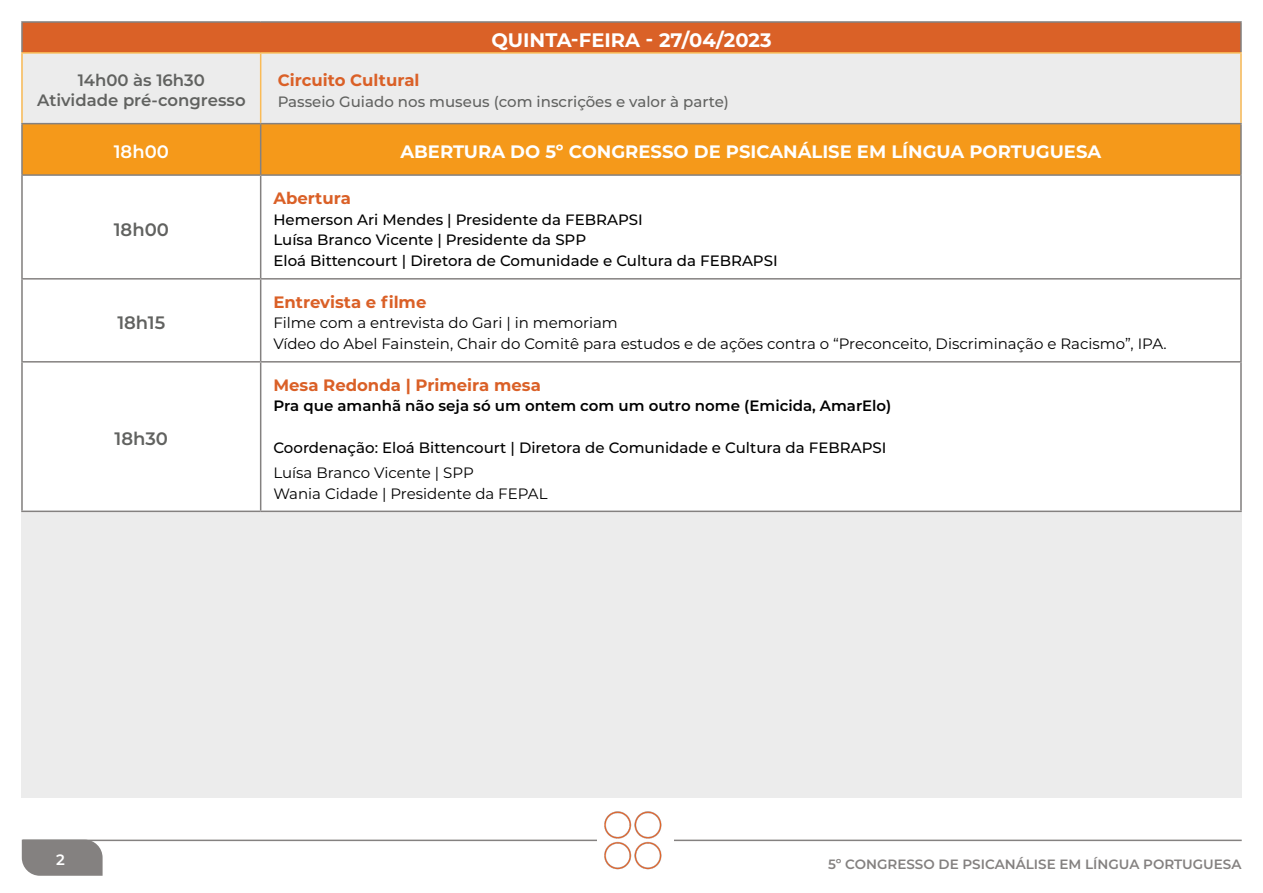
<style>
.page{position:relative;width:1263px;height:893px;background:#fff}
.page>*{position:absolute;margin:0;border:0;box-sizing:border-box;transform-origin:0 0}
.t1{font:700 19.5px "Montserrat";color:#fff}
.t2{font:700 18px "Montserrat";color:#fff}
.t3{font:600 18px "Montserrat";color:#616260}
.t4{font:600 18px "Montserrat";color:#fff}
.t5{font:700 16.5px "Montserrat";color:#da6027}
.t6{font:600 16.5px/19.8px "Montserrat";color:#616260;text-align:center}
.t7{font:500 15px/20.7px "Montserrat";color:#000}
.t8{font:15px/20.7px "Montserrat";color:#000}
.t9{font:600 15px "Montserrat";color:#000}
.t10{font:500 15px "Montserrat";color:#616260}
.t11{font:600 15px "Montserrat";color:#fff}
.t12{font:600 13.5px "Montserrat";color:#848180}
</style>
<div class="page">
<hr style="left:23px;top:840px;width:1219px;height:1px;background:#848180">
<div style="left:597px;top:798px;width:76px;height:79px;background:#fff"></div>
<svg style="left:22px;top:840px;width:81px;height:36px;background:#8a8786"></svg>
<img style="left:604px;top:811px;width:58px;height:59px">
<div style="left:21px;top:21px;width:1221px;height:776px;background:#ececec"></div>
<div style="left:22px;top:22px;width:1219px;height:31px;background:#da6127"></div>
<svg style="left:23px;top:54px;width:1217px;height:69px"></svg>
<div style="left:23px;top:124px;width:1217px;height:50px;background:#f5991a"></div>
<div style="left:23px;top:176px;width:1217px;height:335px;background:#fff"></div>
<hr style="left:21px;top:21px;width:240px;height:2px;background:#848180">
<hr style="left:21px;top:23px;width:2px;height:29px;background:#848180">
<hr style="left:261px;top:21px;width:981px;height:2px;background:#848180">
<hr style="left:1240px;top:23px;width:2px;height:29px;background:#848180">
<hr style="left:21px;top:176px;width:2px;height:102px;background:#848180">
<hr style="left:260px;top:176px;width:1px;height:102px;background:#848180">
<hr style="left:1240px;top:176px;width:2px;height:102px;background:#848180">
<hr style="left:21px;top:123px;width:240px;height:1px;background:#848180">
<hr style="left:21px;top:124px;width:2px;height:50px;background:#848180">
<hr style="left:261px;top:123px;width:981px;height:1px;background:#848180">
<hr style="left:260px;top:124px;width:1px;height:50px;background:#848180">
<hr style="left:1240px;top:124px;width:2px;height:50px;background:#848180">
<hr style="left:21px;top:174px;width:240px;height:2px;background:#848180">
<hr style="left:261px;top:174px;width:981px;height:2px;background:#848180">
<hr style="left:21px;top:278px;width:240px;height:2px;background:#848180">
<hr style="left:21px;top:280px;width:2px;height:81px;background:#848180">
<hr style="left:261px;top:278px;width:981px;height:2px;background:#848180">
<hr style="left:260px;top:280px;width:1px;height:81px;background:#848180">
<hr style="left:1240px;top:280px;width:2px;height:81px;background:#848180">
<hr style="left:21px;top:361px;width:240px;height:2px;background:#848180">
<hr style="left:21px;top:363px;width:2px;height:148px;background:#848180">
<hr style="left:261px;top:361px;width:981px;height:2px;background:#848180">
<hr style="left:260px;top:363px;width:1px;height:148px;background:#848180">
<hr style="left:1240px;top:363px;width:2px;height:148px;background:#848180">
<hr style="left:21px;top:511px;width:240px;height:1px;background:#848180">
<hr style="left:261px;top:511px;width:981px;height:1px;background:#848180">
<hr style="left:21px;top:52px;width:240px;height:2px;background:#fabb56">
<hr style="left:21px;top:54px;width:2px;height:69px;background:#fabb56">
<hr style="left:261px;top:52px;width:981px;height:2px;background:#fabb56">
<hr style="left:260px;top:54px;width:1px;height:69px;background:#fabb56">
<hr style="left:1240px;top:54px;width:2px;height:69px;background:#fabb56">
<h1 class="t1" style="left:491px;top:26px;width:282px">QUINTA-FEIRA - 27/04/2023</h1>
<p class="t6" style="left:37px;top:70px;width:210px">14h00 às 16h30<br>Atividade pré-congresso</p>
<p class="t5" style="left:278px;top:68px;width:143px">Circuito Cultural</p>
<p class="t10" style="left:278px;top:91px;width:453px">Passeio Guiado nos museus (com inscrições e valor à parte)</p>
<p class="t4" style="left:114px;top:139px;width:57px">18h00</p>
<p class="t2" style="left:400px;top:139px;width:702px">ABERTURA DO 5º CONGRESSO DE PSICANÁLISE EM LÍNGUA PORTUGUESA</p>
<p class="t3" style="left:114px;top:217px;width:57px">18h00</p>
<p class="t3" style="left:117px;top:310px;width:49px">18h15</p>
<p class="t3" style="left:115px;top:426px;width:55px">18h30</p>
<p class="t5" style="left:273px;top:186px;width:79px">Abertura</p>
<p class="t7" style="left:273px;top:208px;width:506px">Hemerson Ari Mendes | Presidente da FEBRAPSI<br>Luísa Branco Vicente | Presidente da SPP<br>Eloá Bittencourt | Diretora de Comunidade e Cultura da FEBRAPSI</p>
<p class="t5" style="left:273px;top:290px;width:155px">Entrevista e filme</p>
<p class="t8" style="left:273px;top:312px;width:895px">Filme com a entrevista do Gari | in memoriam<br>Vídeo do Abel Fainstein, Chair do Comitê para estudos e de ações contra o “Preconceito, Discriminação e Racismo”, IPA.</p>
<p class="t5" style="left:273px;top:373px;width:269px">Mesa Redonda | Primeira mesa</p>
<p class="t9" style="left:273px;top:395px;width:619px">Pra que amanhã não seja só um ontem com um outro nome (Emicida, AmarElo)</p>
<p class="t7" style="left:273px;top:437px;width:614px">Coordenação: Eloá Bittencourt | Diretora de Comunidade e Cultura da FEBRAPSI</p>
<p class="t8" style="left:273px;top:462px;width:276px">Luísa Branco Vicente | SPP<br>Wania Cidade | Presidente da FEPAL</p>
<p class="t11" style="left:56px;top:849px;width:10px">2</p>
<p class="t12" style="left:828px;top:855px;width:415px">5º CONGRESSO DE PSICANÁLISE EM LÍNGUA PORTUGUESA</p>
</div>
